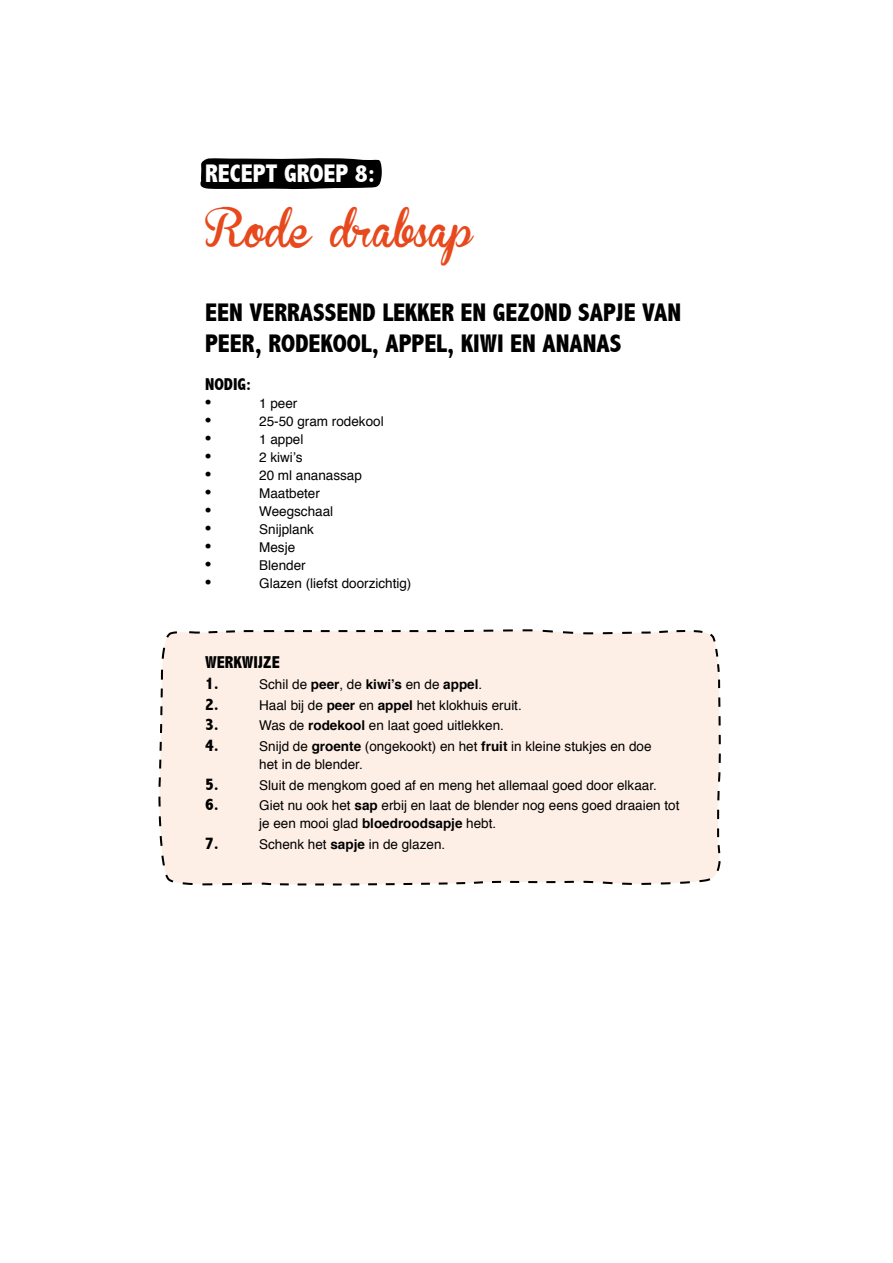
<style>
.page{position:relative;width:893px;height:1263px;background:#fff}
.page>*{position:absolute;margin:0;border:0;box-sizing:border-box;transform-origin:0 0}
.t1{font:37.5px "Brannboll Fet";color:#e7491d}
.t2{font:800 condensed 25.5px/30.6px "Abadi";color:#000}
.t3{font:800 condensed 25.5px "Abadi";color:#fff}
.t4{font:800 condensed 17.25px/18px "Abadi";color:#000}
.t5{font:13.5px/18px "Helvetica";color:#000}
.s1{font-weight:700}
.s2{font-family:"Abadi";font-weight:800;font-stretch:condensed;font-size:17.25px}
</style>
<div class="page">
<svg style="left:200px;top:158px;width:182px;height:32px;background:#151515"></svg>
<div style="left:158px;top:629px;width:563px;height:257px;background:#feefe6"></div>
<h2 class="t3" style="left:205px;top:159px;width:172px">RECEPT GROEP 8:</h2>
<h1 class="t1" style="left:205px;top:211px;width:269px">Rode drabsap</h1>
<h2 class="t2" style="left:205px;top:297px;width:478px">EEN VERRASSEND LEKKER EN GEZOND SAPJE VAN<br>PEER, RODEKOOL, APPEL, KIWI EN ANANAS</h2>
<p class="t4" style="left:205px;top:376px;width:48px">NODIG: •</p>
<p class="t5" style="left:259px;top:395px;width:40px">1 peer</p>
<p class="t4" style="left:205px;top:412px;width:8px">•</p>
<p class="t5" style="left:259px;top:413px;width:126px">25-50 gram rodekool</p>
<p class="t4" style="left:205px;top:430px;width:8px">•</p>
<p class="t5" style="left:259px;top:431px;width:46px">1 appel</p>
<p class="t4" style="left:205px;top:448px;width:8px">•</p>
<p class="t5" style="left:259px;top:449px;width:45px">2 kiwi’s</p>
<p class="t4" style="left:205px;top:466px;width:8px">•</p>
<p class="t5" style="left:259px;top:467px;width:104px">20 ml ananassap</p>
<p class="t4" style="left:205px;top:484px;width:8px">•</p>
<p class="t5" style="left:259px;top:485px;width:62px">Maatbeter</p>
<p class="t4" style="left:205px;top:502px;width:8px">•</p>
<p class="t5" style="left:259px;top:503px;width:76px">Weegschaal</p>
<p class="t4" style="left:205px;top:520px;width:8px">•</p>
<p class="t5" style="left:259px;top:521px;width:56px">Snijplank</p>
<p class="t4" style="left:205px;top:538px;width:8px">•</p>
<p class="t5" style="left:259px;top:539px;width:38px">Mesje</p>
<p class="t4" style="left:205px;top:556px;width:8px">•</p>
<p class="t5" style="left:259px;top:557px;width:48px">Blender</p>
<p class="t4" style="left:205px;top:574px;width:8px">•</p>
<p class="t5" style="left:259px;top:575px;width:154px">Glazen (liefst doorzichtig)</p>
<p class="t4" style="left:205px;top:652px;width:76px;line-height:20.7px">WERKWIJZE<br>1.</p>
<p class="t5" style="left:259px;top:676px;width:225px">Schil de <span class="s1">peer</span>, de <span class="s1">kiwi’s</span> en de <span class="s1">appel</span>.</p>
<p class="t5" style="left:205px;top:696px;width:318px"><span class="s2">2.</span> Haal bij de <span class="s1">peer</span> en <span class="s1">appel</span> het klokhuis eruit.</p>
<p class="t4" style="left:205px;top:715px;width:15px">3.</p>
<p class="t5" style="left:259px;top:717px;width:246px">Was de <span class="s1">rodekool</span> en laat goed uitlekken.</p>
<p class="t5" style="left:259px;top:738px;width:394px;text-indent:-54px"><span class="s2">4.</span> Snijd de <span class="s1">groente</span> (ongekookt) en het <span class="s1">fruit</span> in kleine stukjes en doe het in de blender.</p>
<p class="t4" style="left:205px;top:775px;width:15px">5.</p>
<p class="t5" style="left:259px;top:776px;width:399px">Sluit de mengkom goed af en meng het allemaal goed door elkaar.</p>
<p class="t4" style="left:205px;top:795px;width:15px">6.</p>
<p class="t5" style="left:259px;top:797px;width:422px">Giet nu ook het <span class="s1">sap</span> erbij en laat de blender nog eens goed draaien tot je een mooi glad <span class="s1">bloedroodsapje</span> hebt.</p>
<p class="t4" style="left:205px;top:834px;width:15px">7.</p>
<p class="t5" style="left:259px;top:835px;width:188px">Schenk het <span class="s1">sapje</span> in de glazen.</p>
</div>
